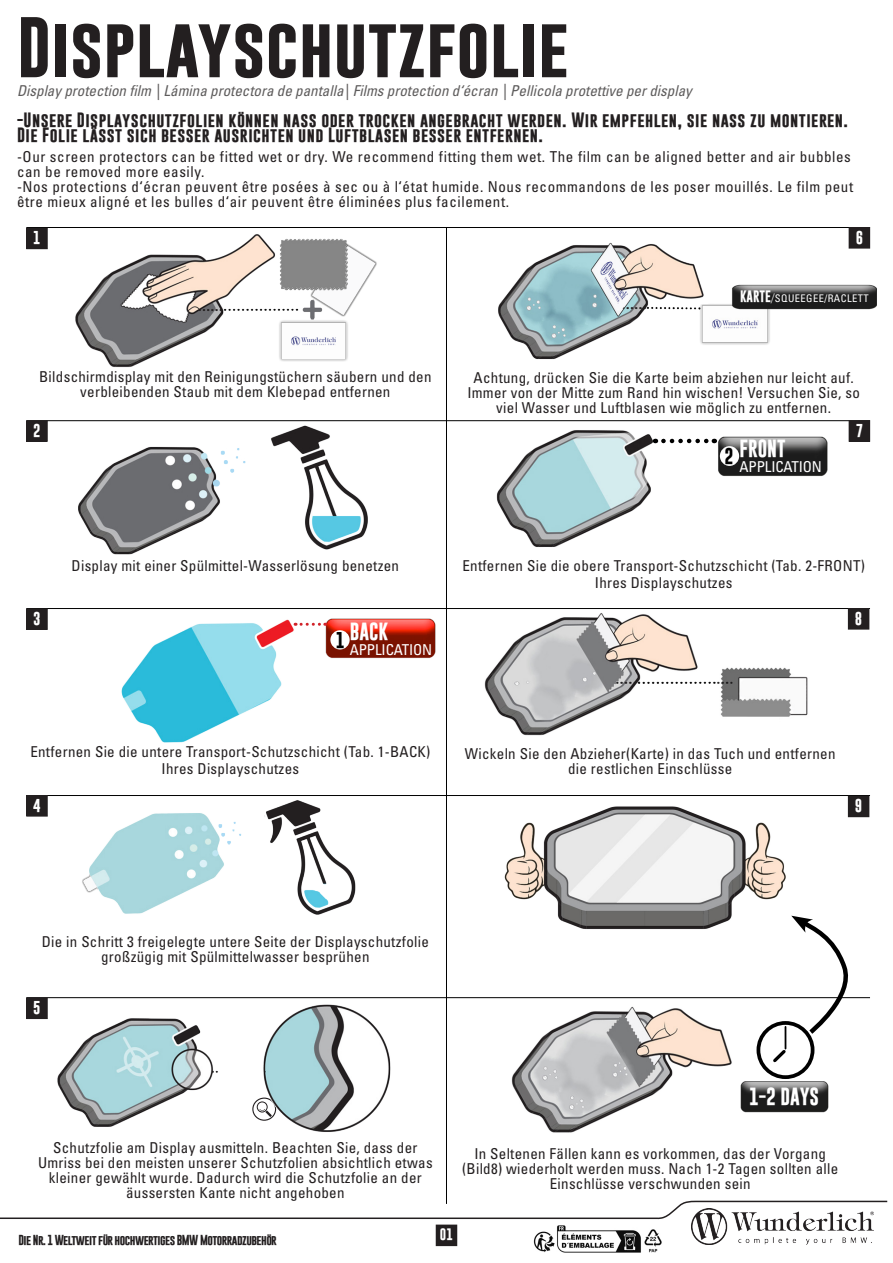
<style>
.page{position:relative;width:893px;height:1263px;background:#fff}
.page>*{position:absolute;margin:0;border:0;box-sizing:border-box;transform-origin:0 0}
.t1{font:700 61.5px "Gobold";color:#231f20}
.BU{font:700 18px "Gobold";color:#fff}
.t2{font:700 16.5px "Gobold";color:#000}
.t3{font:condensed 15px/15px "Univers LT Std";letter-spacing:.02em;color:#231f20;text-align:center}
.t4{font:condensed 15px/15px "Univers LT Std";letter-spacing:.04em;color:#231f20}
.t5{font:700 15px/15px "Gobold";letter-spacing:.03em;color:#231f20}
.t6{font:italic condensed 15px "Univers LT Std";color:#5e5c5c}
.BU-2{font:condensed 15px "Univers LT Std";letter-spacing:-.01em;color:#fff}
.t7{font:700 13.5px "Gobold";color:#fff}
.t8{font:700 12px "Gobold";color:#fff}
.t9{font:700 10.5px "Gobold";letter-spacing:-.05em;color:#231f20}
.BU-3{font:condensed 10.5px "Univers LT Std";letter-spacing:.04em;color:#fff}
.s1{font-family:"Gobold";font-weight:700;font-stretch:normal;font-size:12px}
.s2{font-weight:300;font-size:12px}
</style>
<div class="page">
<svg style="left:0;top:1200px;width:888px;height:20px"></svg>
<img style="left:691px;top:1209px;width:182px;height:36px">
<div style="left:436px;top:1225px;width:21px;height:20px;background:#231f20"></div>
<div style="left:436px;top:1225px;width:21px;height:21px;border:1px solid #231f20"></div>
<img style="left:78px;top:425px;width:290px;height:130px">
<img style="left:121px;top:619px;width:173px;height:124px">
<img style="left:82px;top:800px;width:274px;height:115px">
<img style="left:57px;top:1004px;width:334px;height:128px">
<img style="left:498px;top:242px;width:272px;height:118px">
<img style="left:484px;top:613px;width:324px;height:123px">
<img style="left:504px;top:806px;width:289px;height:123px">
<img style="left:511px;top:1006px;width:254px;height:127px">
<img style="left:75px;top:234px;width:302px;height:134px">
<hr style="left:26px;top:227px;width:844px;height:1px;background:#000">
<hr style="left:26px;top:420px;width:844px;height:1px;background:#000">
<hr style="left:26px;top:608px;width:844px;height:1px;background:#000">
<hr style="left:26px;top:795px;width:844px;height:1px;background:#000">
<hr style="left:26px;top:997px;width:844px;height:1px;background:#000">
<div style="left:27px;top:228px;width:20px;height:21px;background:#231f20"></div>
<div style="left:26px;top:228px;width:22px;height:21px;border:1px solid #231f20"></div>
<div style="left:27px;top:421px;width:20px;height:20px;background:#231f20"></div>
<div style="left:26px;top:420px;width:22px;height:22px;border:1px solid #231f20"></div>
<div style="left:27px;top:609px;width:20px;height:20px;background:#231f20"></div>
<div style="left:26px;top:608px;width:22px;height:22px;border:1px solid #231f20"></div>
<div style="left:27px;top:795px;width:20px;height:21px;background:#231f20"></div>
<div style="left:26px;top:795px;width:22px;height:21px;border:1px solid #231f20"></div>
<div style="left:27px;top:998px;width:20px;height:20px;background:#231f20"></div>
<div style="left:26px;top:998px;width:22px;height:21px;border:1px solid #231f20"></div>
<div style="left:848px;top:796px;width:21px;height:21px;background:#231f20"></div>
<div style="left:848px;top:609px;width:21px;height:20px;background:#231f20"></div>
<div style="left:848px;top:608px;width:21px;height:21px;border:1px solid #231f20"></div>
<div style="left:849px;top:421px;width:21px;height:20px;background:#231f20"></div>
<div style="left:849px;top:420px;width:21px;height:22px;border:1px solid #231f20"></div>
<div style="left:849px;top:228px;width:21px;height:20px;background:#231f20"></div>
<div style="left:849px;top:227px;width:21px;height:21px;border:1px solid #231f20"></div>
<hr style="left:446px;top:227px;width:1px;height:977px;background:#000">
<div style="left:756px;top:1021px;width:58px;height:58px;border:4px solid #000;border-radius:50%"></div>
<svg style="left:770px;top:916px;width:84px;height:149px"></svg>
<img style="left:496px;top:430px;width:211px;height:117px">
<img style="left:733px;top:1065px;width:96px;height:60px">
<svg style="left:663px;top:439px;width:49px;height:4px"></svg>
<img style="left:294px;top:618px;width:142px;height:40px">
<div style="left:330px;top:630px;width:20px;height:19px;background:#fff;border-radius:50%"></div>
<svg style="left:295px;top:623px;width:31px;height:3px"></svg>
<img style="left:726px;top:261px;width:151px;height:60px">
<img style="left:712px;top:421px;width:128px;height:55px">
<div style="left:720px;top:446px;width:19px;height:20px;background:#fff;border-radius:50%"></div>
<img style="left:533px;top:1225px;width:129px;height:28px">
<p class="t1" style="left:17px;top:7px;width:553px">Displayschutzfolie</p>
<p class="t6" style="left:17px;top:81px;width:676px">Display protection film | Lámina protectora de pantalla| Films protection d‘écran | Pellicola protettive per display</p>
<p class="t5" style="left:17px;top:113px;width:832px">-Unsere Displayschutzfolien können nass oder trocken angebracht werden. Wir empfehlen, sie nass zu montieren.<br>Die Folie lässt sich besser ausrichten und Luftblasen besser entfernen.</p>
<p class="t4" style="left:17px;top:149px;width:835px">-Our screen protectors can be fitted wet or dry. We recommend fitting them wet. The film can be aligned better and air bubbles can be removed more easily.</p>
<p class="t4" style="left:17px;top:179px;width:838px">-Nos protections d‘écran peuvent être posées à sec ou à l‘état humide. Nous recommandons de les poser mouillés. Le film peut être mieux aligné et les bulles d‘air peuvent être éliminées plus facilement.</p>
<p class="t7" style="left:33px;top:229px;width:9px">1</p>
<p class="t7" style="left:856px;top:228px;width:9px">6</p>
<p class="BU-3" style="left:740px;top:292px;width:130px"><span class="s1">KARTE</span><span class="s2">/</span>SQUEEGEE/RACLETT</p>
<p class="t3" style="left:39px;top:369px;width:394px">Bildschirmdisplay mit den Reinigungstüchern säubern und den verbleibenden Staub mit dem Klebepad entfernen</p>
<p class="t3" style="left:467px;top:370px;width:394px">Achtung, drücken Sie die Karte beim abziehen nur leicht auf.<br>Immer von der Mitte zum Rand hin wischen! Versuchen Sie, so viel Wasser und Luftblasen wie möglich zu entfernen.</p>
<p class="t7" style="left:33px;top:421px;width:9px">2</p>
<p class="t7" style="left:856px;top:421px;width:9px">7</p>
<p class="BU" style="left:739px;top:437px;width:48px">FRONT</p>
<p class="BU-2" style="left:739px;top:457px;width:84px">APPLICATION</p>
<p class="t2" style="left:724px;top:445px;width:11px">2</p>
<p class="t7" style="left:33px;top:610px;width:9px">3</p>
<p class="t3" style="left:72px;top:558px;width:329px">Display mit einer Spülmittel-Wasserlösung benetzen</p>
<p class="t2" style="left:336px;top:629px;width:11px">1</p>
<p class="BU" style="left:350px;top:619px;width:40px">BACK</p>
<p class="BU-2" style="left:350px;top:640px;width:84px">APPLICATION</p>
<p class="t3" style="left:462px;top:558px;width:404px;line-height:16.5px">Entfernen Sie die obere Transport-Schutzschicht (Tab. 2-FRONT)<br>Ihres Displayschutzes</p>
<p class="t7" style="left:855px;top:609px;width:9px">8</p>
<p class="t3" style="left:30px;top:743px;width:402px;line-height:16.5px">Entfernen Sie die untere Transport-Schutzschicht (Tab. 1-BACK)<br>Ihres Displayschutzes</p>
<p class="t7" style="left:33px;top:796px;width:9px">4</p>
<p class="t3" style="left:465px;top:745px;width:372px">Wickeln Sie den Abzieher(Karte) in das Tuch und entfernen die restlichen Einschlüsse</p>
<p class="t7" style="left:855px;top:797px;width:9px">9</p>
<p class="t3" style="left:42px;top:934px;width:389px">Die in Schritt 3 freigelegte untere Seite der Displayschutzfolie großzügig mit Spülmittelwasser besprühen</p>
<p class="t7" style="left:33px;top:999px;width:9px">5</p>
<p class="BU" style="left:749px;top:1085px;width:72px">1-2 DAYS</p>
<p class="t3" style="left:38px;top:1139px;width:396px">Schutzfolie am Display ausmitteln. Beachten Sie, dass der Umriss bei den meisten unserer Schutzfolien absichtlich etwas kleiner gewählt wurde. Dadurch wird die Schutzfolie an der äussersten Kante nicht angehoben</p>
<p class="t3" style="left:462px;top:1146px;width:378px">In Seltenen Fällen kann es vorkommen, das der Vorgang (Bild8) wiederholt werden muss. Nach 1-2 Tagen sollten alle<br>Einschlüsse verschwunden sein</p>
<p class="t9" style="left:18px;top:1233px;width:260px">Die Nr. 1 Weltweit für hochwertiges BMW Motorradzubehör</p>
<p class="t8" style="left:440px;top:1227px;width:15px">01</p>
</div>
